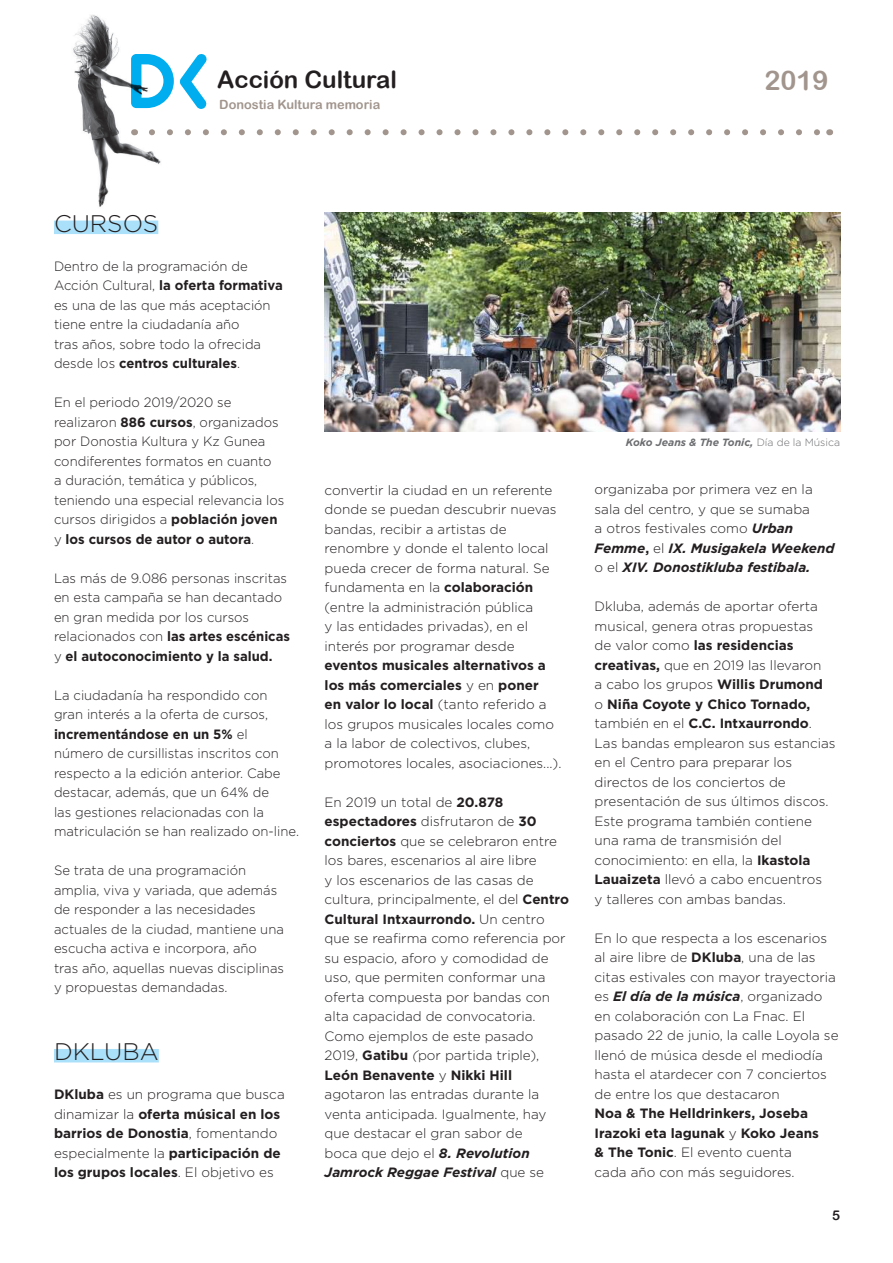
<style>
.page{position:relative;width:893px;height:1263px;background:#fff}
.page>*{position:absolute;margin:0;border:0;box-sizing:border-box;transform-origin:0 0}
.t1{font:27px "Arial Rounded MT Bold";color:#a1958d}
.t2{font:24px "Arial Rounded MT Bold";color:#231f20}
.t3{font:300 24px "Gotham";color:#231f20}
.t4{font:300 13.5px/19.5px "Gotham";color:#231f20}
.t5{font:700 13.5px/19.5px "Gotham";color:#231f20}
.t6{font:13.5px "Arial Rounded MT Bold";color:#231f20}
.t7{font:12.75px "Arial Rounded MT Bold";color:#a1958d}
.t8{font:italic 700 10.5px "Gotham";color:#6c6d70}
.s1{font-weight:700}
.s2{font-weight:300}
.s3{font-style:italic}
.s4{font-weight:700;font-style:italic}
.s5{font-weight:300;font-style:normal}
</style>
<div class="page">
<svg style="left:180px;top:54px;width:27px;height:55px"></svg>
<svg style="left:185px;top:129px;width:635px;height:6px"></svg>
<img style="left:73px;top:15px;width:101px;height:192px">
<div style="left:54px;top:221px;width:104px;height:13px;background:#aae0f9"></div>
<div style="left:54px;top:1049px;width:105px;height:13px;background:#aae0f9"></div>
<img style="left:325px;top:213px;width:515px;height:219px">
<h2 class="t2" style="left:217px;top:65px;width:181px">Acción Cultural</h2>
<h1 class="t1" style="left:764px;top:65px;width:66px">2019</h1>
<p class="t7" style="left:219px;top:97px;width:162px">Donostia Kultura memoria</p>
<h2 class="t3" style="left:54px;top:208px;width:106px">CURSOS</h2>
<p class="t4" style="left:54px;top:256px;width:230px">Dentro de la programación de<br>Acción Cultural, <span class="s1">la oferta formativa </span>es una de las que más aceptación tiene entre la ciudadanía año<br>tras años, sobre todo la ofrecida desde los <span class="s1">centros culturales</span>.</p>
<p class="t4" style="left:54px;top:392px;width:232px">En el periodo 2019/2020 se realizaron <span class="s1">886 cursos</span>, organizados por Donostia Kultura y Kz Gunea condiferentes formatos en cuanto<br>a duración, temática y públicos, teniendo una especial relevancia los cursos dirigidos a <span class="s1">población joven </span>y <span class="s1">los cursos de autor o autora</span>.</p>
<p class="t4" style="left:54px;top:568px;width:238px">Las más de 9.086 personas inscritas en esta campaña se han decantado en gran medida por los cursos relacionados con <span class="s1">las artes escénicas </span>y <span class="s1">el autoconocimiento y la salud.</span></p>
<p class="t4" style="left:54px;top:685px;width:247px">La ciudadanía ha respondido con gran interés a la oferta de cursos, <span class="s1">incrementándose en un 5%</span> el número de cursillistas inscritos con respecto a la edición anterior. Cabe destacar, además, que un 64% de<br>las gestiones relacionadas con la matriculación se han realizado on-line.</p>
<p class="t4" style="left:54px;top:860px;width:232px">Se trata de una programación amplia, viva y variada, que además de responder a las necesidades actuales de la ciudad, mantiene una escucha activa e incorpora, año tras año, aquellas nuevas disciplinas y propuestas demandadas.</p>
<h2 class="t3" style="left:54px;top:1036px;width:106px">DKLUBA</h2>
<p class="t5" style="left:54px;top:1084px;width:232px">DKluba <span class="s2">es un programa que busca dinamizar la</span> oferta músical en los barrios de Donostia<span class="s2">, fomentando especialmente la</span> participación de los grupos locales<span class="s2">. El objetivo es</span></p>
<p class="t4" style="left:325px;top:480px;width:234px">convertir la ciudad en un referente donde se puedan descubrir nuevas bandas, recibir a artistas de renombre y donde el talento local pueda crecer de forma natural. Se fundamenta en la <span class="s1">colaboración </span>(entre la administración pública<br>y las entidades privadas), en el interés por programar desde</p>
<p class="t4" style="left:325px;top:655px;width:238px"><span class="s1">eventos musicales alternativos a los más comerciales</span> y en <span class="s1">poner<br>en valor lo local</span> (tanto referido a los grupos musicales locales como a la labor de colectivos, clubes, promotores locales, asociaciones...).</p>
<p class="t4" style="left:325px;top:792px;width:246px">En 2019 un total de <span class="s1">20.878 espectadores</span> disfrutaron de <span class="s1">30 conciertos</span> que se celebraron entre los bares, escenarios al aire libre<br>y los escenarios de las casas de cultura, principalmente, el del <span class="s1">Centro<br>Cultural Intxaurrondo.</span> Un centro que se reafirma como referencia por su espacio, aforo y comodidad de uso, que permiten conformar una oferta compuesta por bandas con alta capacidad de convocatoria.<br>Como ejemplos de este pasado<br>2019, <span class="s1">Gatibu</span> <span class="s3">(</span>por partida triple),<br><span class="s1">León Benavente</span> y <span class="s1">Nikki Hill </span>agotaron las entradas durante la venta anticipada. Igualmente, hay que destacar el gran sabor de<br>boca que dejo el <span class="s4">8. Revolution<br>Jamrock Reggae Festival</span> que se</p>
<p class="t8" style="left:626px;top:436px;width:216px">Koko Jeans &amp; The Tonic, <span class="s5">Día de la Música</span></p>
<p class="t4" style="left:595px;top:479px;width:241px">organizaba por primera vez en la sala del centro, y que se sumaba<br>a otros festivales como <span class="s4">Urban<br>Femme</span><span class="s1">,</span> el <span class="s4">IX. Musigakela Weekend </span>o el <span class="s4">XIV. Donostikluba festibala.</span></p>
<p class="t4" style="left:595px;top:596px;width:243px">Dkluba, además de aportar oferta musical, genera otras propuestas<br>de valor como <span class="s1">las residencias creativas,</span> que en 2019 las llevaron<br>a cabo los grupos <span class="s1">Willis Drumond<br></span>o <span class="s1">Niña Coyote y Chico Tornado, </span>también en el <span class="s1">C.C. Intxaurrondo</span>.<br>Las bandas emplearon sus estancias en el Centro para preparar los directos de los conciertos de presentación de sus últimos discos.<br>Este programa también contiene una rama de transmisión del conocimiento: en ella, la <span class="s1">Ikastola<br>Lauaizeta</span> llevó a cabo encuentros<br>y talleres con ambas bandas.</p>
<p class="t4" style="left:595px;top:928px;width:245px">En lo que respecta a los escenarios al aire libre de <span class="s1">DKluba</span>, una de las citas estivales con mayor trayectoria es <span class="s4">El día de la música</span>, organizado en colaboración con La Fnac. El pasado 22 de junio, la calle Loyola se llenó de música desde el mediodía hasta el atardecer con 7 conciertos de entre los que destacaron</p>
<p class="t5" style="left:595px;top:1104px;width:226px">Noa &amp; The Helldrinkers, Joseba<br>Irazoki eta lagunak <span class="s2">y</span> Koko Jeans &amp; The Tonic<span class="s2">. El evento cuenta cada año con más seguidores.</span></p>
<p class="t6" style="left:832px;top:1208px;width:10px">5</p>
</div>
